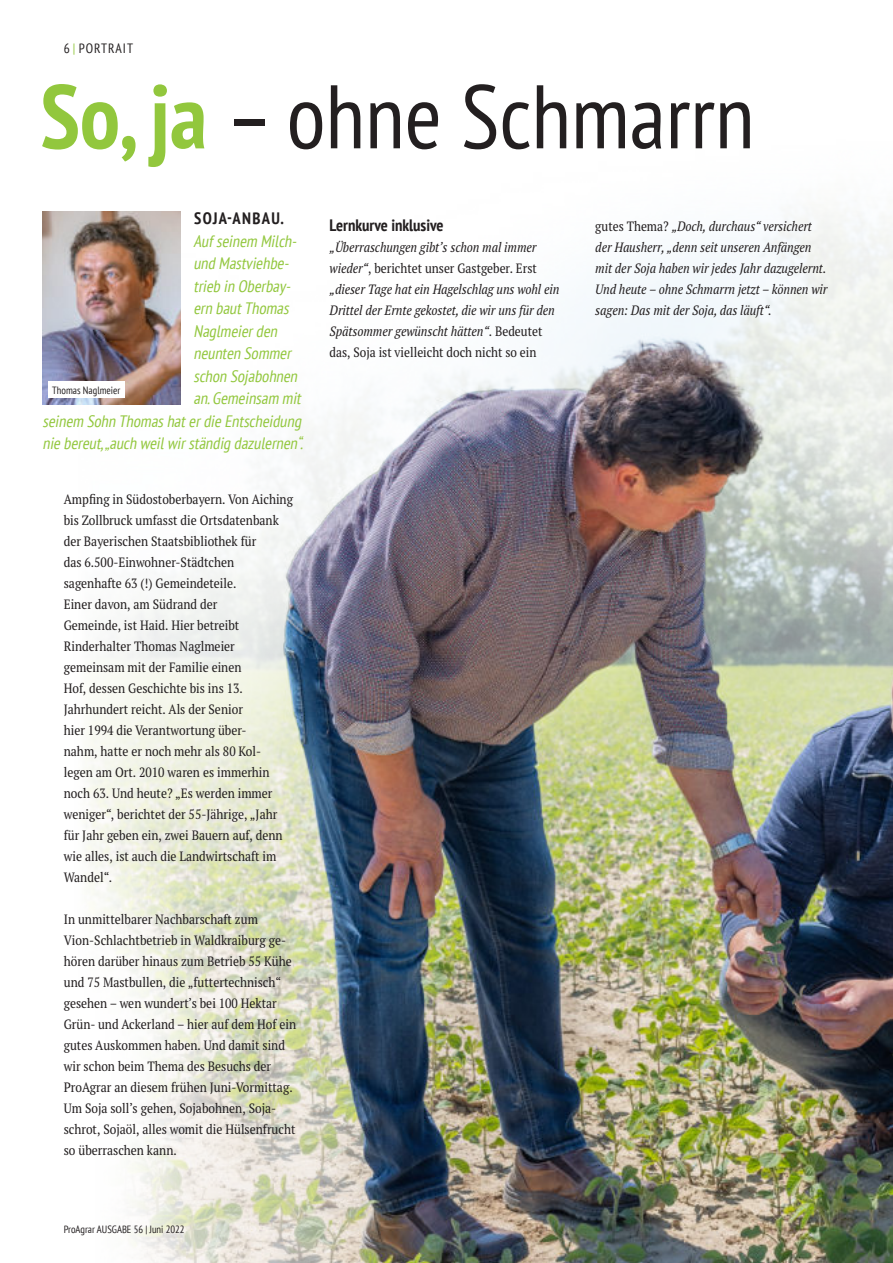
<style>
.page{position:relative;width:893px;height:1263px;background:#fff}
.page>*{position:absolute;margin:0;border:0;box-sizing:border-box;transform-origin:0 0}
.t1{font:condensed 90px "PT Sans";color:#231f20}
.t2{font:italic condensed 16.5px "PT Sans";color:#92c73d}
.t3{font:700 condensed 16.5px "PT Sans";color:#231f20}
.t4{font:700 condensed 16.5px "PT Sans";letter-spacing:.08em;color:#231f20}
.t5{font:condensed 13.5px/21px "PT Serif Pro";color:#231f20}
.t6{font:italic condensed 13.5px/21px "PT Serif Pro";color:#231f20}
.t7{font:condensed 13.5px "PT Sans";letter-spacing:.08em;color:#231f20}
.t8{font:condensed 10.5px "PT Sans";color:#231f20}
.s1{color:#92c73d}
.s2{font-weight:700;color:#92c73d}
.s3{font-style:normal}
</style>
<div class="page">
<img style="left:57px;top:211px;width:835px;height:1052px">
<img style="left:43px;top:212px;width:138px;height:192px">
<div style="left:48px;top:381px;width:77px;height:17px;background:#fff"></div>
<p class="t7" style="left:64px;top:42px;width:71px">6 <span class="s1">|</span> PORTRAIT</p>
<h1 class="t1" style="left:40px;top:78px;width:716px"><span class="s2">So, ja</span> – ohne Schmarrn</h1>
<p class="t4" style="left:194px;top:211px;width:91px">SOJA-ANBAU.</p>
<p class="t2" style="left:193px;top:234px;width:107px">Auf seinem Milch-</p>
<p class="t2" style="left:193px;top:256px;width:99px">und Mastviehbe-</p>
<p class="t2" style="left:193px;top:279px;width:101px">trieb in Oberbay -</p>
<p class="t2" style="left:193px;top:301px;width:100px">ern bautThomas</p>
<p class="t2" style="left:193px;top:324px;width:88px">Naglmeierden</p>
<p class="t2" style="left:193px;top:346px;width:102px">neunten Sommer</p>
<p class="t2" style="left:193px;top:369px;width:108px">schon Sojabohnen</p>
<p class="t2" style="left:193px;top:391px;width:112px">an.Gemeinsam mit</p>
<p class="t2" style="left:42px;top:414px;width:263px">seinem Sohn Thomas haterdie Entscheidung</p>
<p class="t2" style="left:42px;top:436px;width:265px">nie bereut,„auch weilwirständig dazulernen“.</p>
<p class="t8" style="left:52px;top:385px;width:70px">Thomas Naglmeier</p>
<p class="t5" style="left:64px;top:489px;width:231px">Ampfing in Südostoberbayern. Von Aiching bis Zollbruck umfasst die Ortsdatenbank der Bayerischen Staatsbibliothek für<br>das 6.500-Einwohner-Städtchen sagenhafte 63 (!) Gemeindeteile.<br>Einer davon, am Südrand der<br>Gemeinde, ist Haid. Hier betreibt Rinderhalter Thomas Naglmeier gemeinsam mit der Familie einen<br>Hof, dessen Geschichte bis ins 13.<br>Jahrhundert reicht. Als der Senior<br>hier 1994 die Verantwortung über-<br>nahm, hatte er noch mehr als 80 Kol&shy;legen am Ort. 2010 waren es immerhin noch 63. Und heute? „Es werden immer weniger“, berichtet der 55-Jährige, „Jahr für Jahr geben ein, zwei Bauern auf, denn wie alles, ist auch die Landwirtschaft im Wandel“.</p>
<p class="t5" style="left:64px;top:909px;width:234px">In unmittelbarer Nachbarschaft zum Vion-Schlachtbetrieb in Waldkraiburg ge&shy;hören darüber hinaus zum Betrieb 55 Kühe und 75 Mastbullen, die „futtertechnisch“ gesehen – wen wundert’s bei 100 Hektar Grün- und Ackerland – hier auf dem Hof ein gutes Auskommen haben. Und damit sind wir schon beim Thema des Besuchs der ProAgrar an diesem frühen Juni-Vormittag.<br>Um Soja soll’s gehen, Sojabohnen, Soja&shy;schrot, Sojaöl, alles womit die Hülsenfrucht so überraschen kann.</p>
<p class="t3" style="left:330px;top:218px;width:116px">Lernkurve inklusive</p>
<p class="t6" style="left:330px;top:237px;width:231px">„Überraschungen gibt’s schon mal immer wieder“<span class="s3">, berichtet unser Gastgeber. Erst </span>„dieser Tage hat ein Hagelschlag uns wohl ein Drittel der Ernte gekostet, die wir uns für den Spätsommer gewünscht hätten“<span class="s3">. Bedeutet das, Soja ist vielleicht doch nicht so ein</span></p>
<p class="t8" style="left:64px;top:1224px;width:122px">ProAgrar AUSGABE 56 | Juni 2022</p>
<p class="t6" style="left:595px;top:216px;width:234px"><span class="s3">gutes Thema?</span> „Doch, durchaus“ versichert der Hausherr, „denn seit unseren Anfängen mit der Soja haben wir jedes Jahr dazugelernt.<br>Und heute – ohne Schmarrn jetzt – können wir sagen: Das mit der Soja, das läuft“.</p>
</div>
